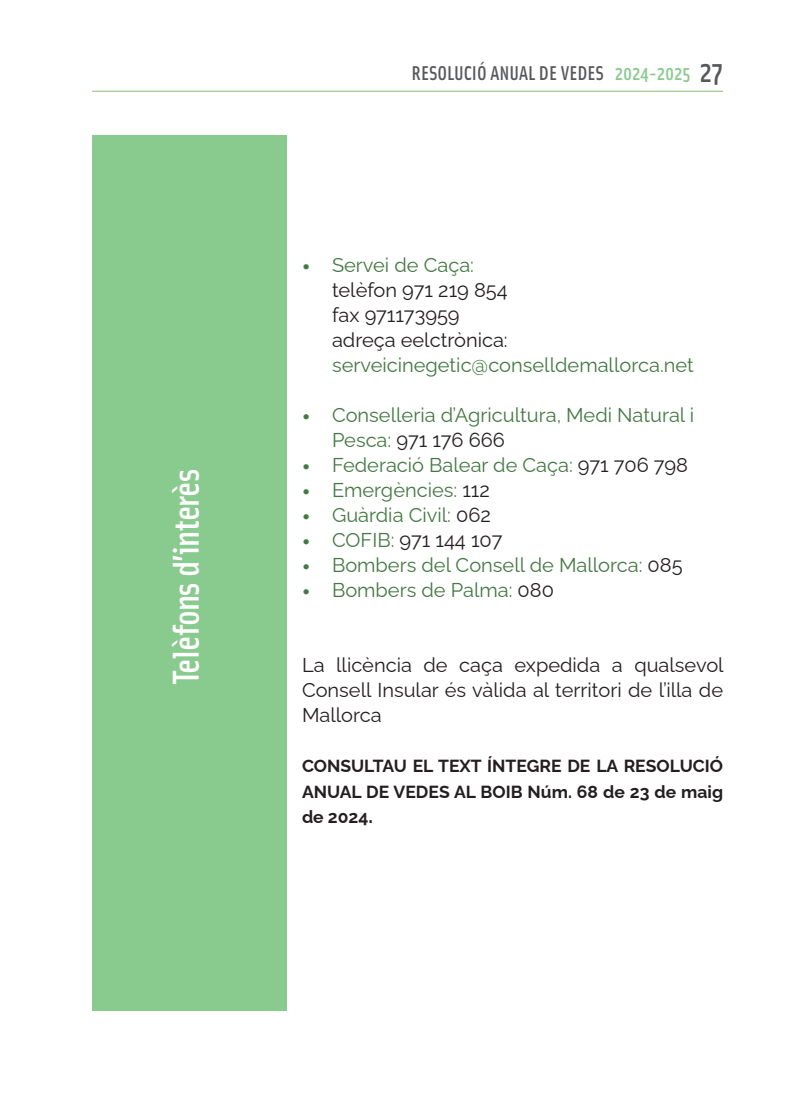
<style>
.page{position:relative;width:794px;height:1106px;background:#fff}
.page>*{position:absolute;margin:0;border:0;box-sizing:border-box;transform-origin:0 0}
.t1{font:500 37.5px "Solex";letter-spacing:-.02em;color:#fff}
.t2{font:20px/25px "Raleway";color:#447943}
.t3{font:20px/25px "Raleway";color:#231f20}
.t4{font:500 20px "Solex";color:#57585a}
.t5{font:700 17.5px/25px "Raleway";color:#231f20;text-align:justify}
.s1{color:#89ca8e}
.s2{font-size:30px}
.s3{font-family:"Frutiger LT Std";font-weight:700;font-style:italic;font-size:15px;color:#447943}
.s4{color:#447943}
.s5{font-family:"Frutiger LT Std";font-weight:700;font-style:italic;font-size:15px}
.s6{color:#231f20}
.s7{font-size:20px}
</style>
<div class="page">
<hr style="left:92px;top:91px;width:631px;height:1px;background:#a8c599">
<div style="left:92px;top:135px;width:194px;height:875px;background:#89ca8e"></div>
<h1 class="t1" style="left:162px;top:684px;width:217px;rotate:-90deg">Telèfons d’interès</h1>
<p class="t4" style="left:411px;top:60px;width:313px">RESOLUCIÓ ANUAL DE VEDES <span class="s1">2024-2025</span> <span class="s2">27</span></p>
<p class="t3" style="left:332px;top:250px;width:177px;text-indent:-30px"><span class="s3">•</span> <span class="s4">Servei de Caça: </span>telèfon 971 219 854 fax 971173959 adreça eelctrònica:</p>
<p class="t2" style="left:332px;top:350px;width:363px">serveicinegetic@conselldemallorca.net</p>
<p class="t2" style="left:332px;top:400px;width:364px;text-indent:-30px"><span class="s5">•</span> Conselleria d’Agricultura, Medi Natural i<br>Pesca: <span class="s6">971 176 666</span></p>
<p class="t2" style="left:302px;top:450px;width:388px"><span class="s5">•</span> Federació Balear de Caça: <span class="s6">971 706 798</span></p>
<p class="t2" style="left:302px;top:475px;width:189px"><span class="s5">•</span> Emergències: <span class="s6">112</span></p>
<p class="t2" style="left:302px;top:500px;width:190px"><span class="s5">•</span> Guàrdia Civil: <span class="s6">062</span></p>
<p class="t3" style="left:302px;top:525px;width:202px"><span class="s3">•</span> <span class="s4">COFIB:</span> 971 144 107</p>
<p class="t2" style="left:302px;top:550px;width:382px"><span class="s5">•</span> Bombers del Consell de Mallorca: <span class="s6">085</span></p>
<p class="t2" style="left:302px;top:575px;width:253px"><span class="s5">•</span> Bombers de Palma: <span class="s6">080</span></p>
<p class="t3" style="left:302px;top:650px;width:423px;text-align:justify">La llicència de caça expedida a qualsevol Consell Insular és vàlida al territori de l’illa de Mallorca</p>
<p class="t5" style="left:302px;top:752px;width:422px">CONSULTAU EL TEXT ÍNTEGRE DE LA RESOLUCIÓ ANUAL DE VEDES AL BOIB Núm. 68 de 23 de maig de 2024<span class="s7">.</span></p>
</div>
